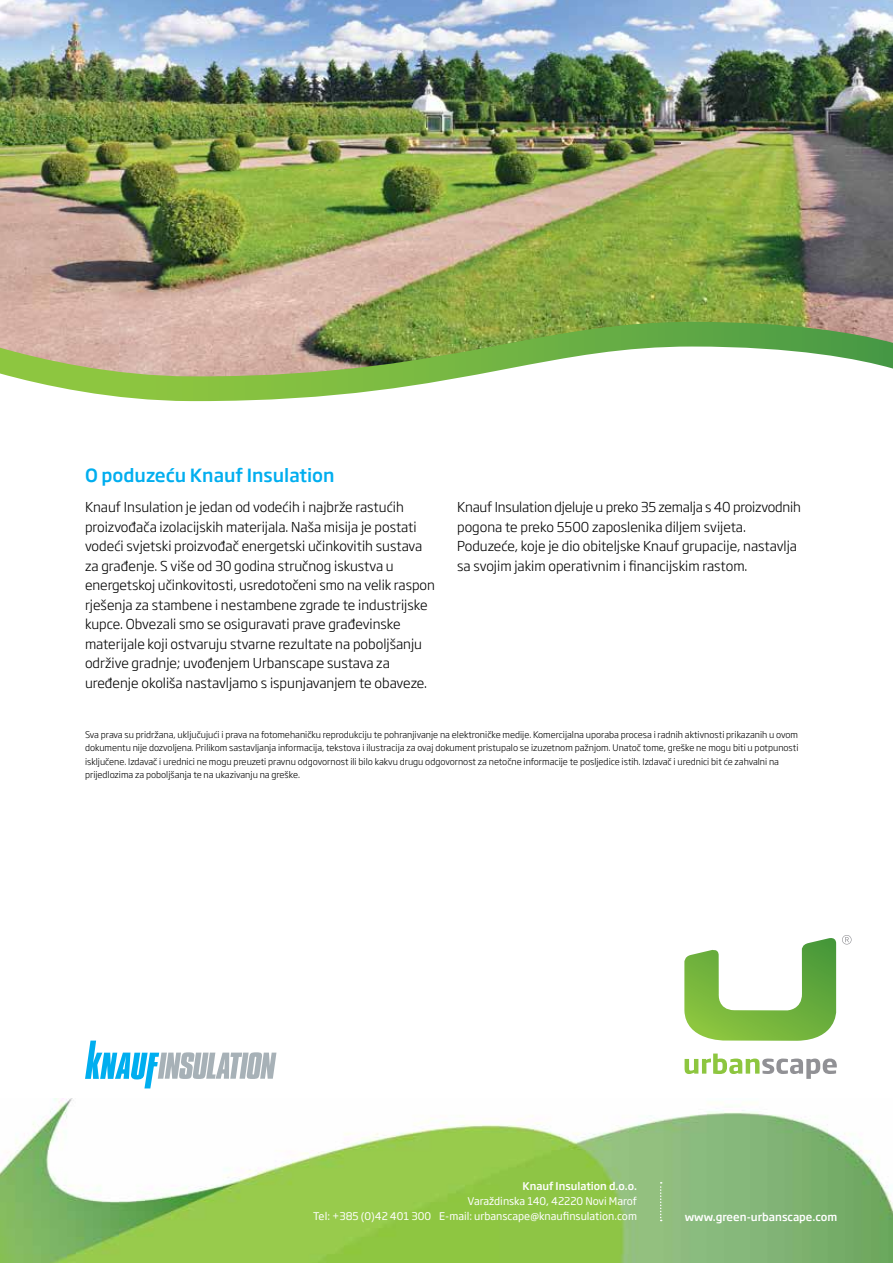
<style>
.page{position:relative;width:893px;height:1263px;background:#fff}
.page>*{position:absolute;margin:0;border:0;box-sizing:border-box;transform-origin:0 0}
.t1{font:500 18px "Soho Gothic Pro";color:#00aeef}
.t2{font:300 13.5px/19.5px "Soho Gothic Pro";color:#000}
.t3{font:500 10.8px "Soho Gothic Pro";color:#fff}
.t4{font:10.5px/15px "Soho Gothic Pro";color:#fff;text-align:right}
.t5{font:500 10.5px "Soho Gothic Pro";color:#fff}
.t6{font:300 9px/13.5px "Soho Gothic Pro";color:#000}
</style>
<div class="page">
<img style="left:0;top:0;width:893px;height:322px">
<svg style="left:0;top:322px;width:893px;height:79px"></svg>
<img style="left:0;top:1098px;width:893px;height:165px">
<svg style="left:684px;top:938px;width:152px;height:103px"></svg>
<svg style="left:685px;top:1053px;width:152px;height:26px"></svg>
<svg style="left:842px;top:935px;width:9px;height:9px"></svg>
<svg style="left:85px;top:1040px;width:191px;height:48px"></svg>
<svg style="left:660px;top:1182px;width:2px;height:39px"></svg>
<h1 class="t1" style="left:85px;top:461px;width:251px">O poduzeću Knauf Insulation</h1>
<p class="t2" style="left:85px;top:497px;width:351px">Knauf Insulation je jedan od vodećih i najbrže rastućih proizvođača izolacijskih materijala. Naša misija je postati vodeći svjetski proizvođač energetski učinkovitih sustava za građenje. S više od 30 godina stručnog iskustva u energetskoj učinkovitosti, usredotočeni smo na velik raspon rješenja za stambene i nestambene zgrade te industrijske kupce. Obvezali smo se osiguravati prave građevinske materijale koji ostvaruju stvarne rezultate na poboljšanju održive gradnje; uvođenjem Urbanscape sustava za uređenje okoliša nastavljamo s ispunjavanjem te obaveze.</p>
<p class="t2" style="left:457px;top:497px;width:345px">Knauf Insulation djeluje u preko 35 zemalja s 40 proizvodnih pogona te preko 5500 zaposlenika diljem svijeta.<br>Poduzeće, koje je dio obiteljske Knauf grupacije, nastavlja sa svojim jakim operativnim i financijskim rastom.</p>
<p class="t6" style="left:85px;top:727px;width:715px">Sva prava su pridržana, uključujući i prava na fotomehaničku reprodukciju te pohranjivanje na elektroničke medije. Komercijalna uporaba procesa i radnih aktivnosti prikazanih u ovom dokumentu nije dozvoljena. Prilikom sastavljanja informacija, tekstova i ilustracija za ovaj dokument pristupalo se izuzetnom pažnjom. Unatoč tome, greške ne mogu biti u potpunosti isključene. Izdavač i urednici ne mogu preuzeti pravnu odgovornost ili bilo kakvu drugu odgovornost za netočne informacije te posljedice istih. Izdavač i urednici bit će zahvalni na prijedlozima za poboljšanja te na ukazivanju na greške.</p>
<p class="t5" style="left:522px;top:1177px;width:116px">Knauf Insulation d.o.o.</p>
<p class="t4" style="left:313px;top:1193px;width:325px">Varaždinska 140, 42220 Novi Marof<br>Tel: +385 (0)42 401 300 E-mail: urbanscape@knaufinsulation.com</p>
<p class="t3" style="left:685px;top:1209px;width:154px">www.green-urbanscape.com</p>
</div>
